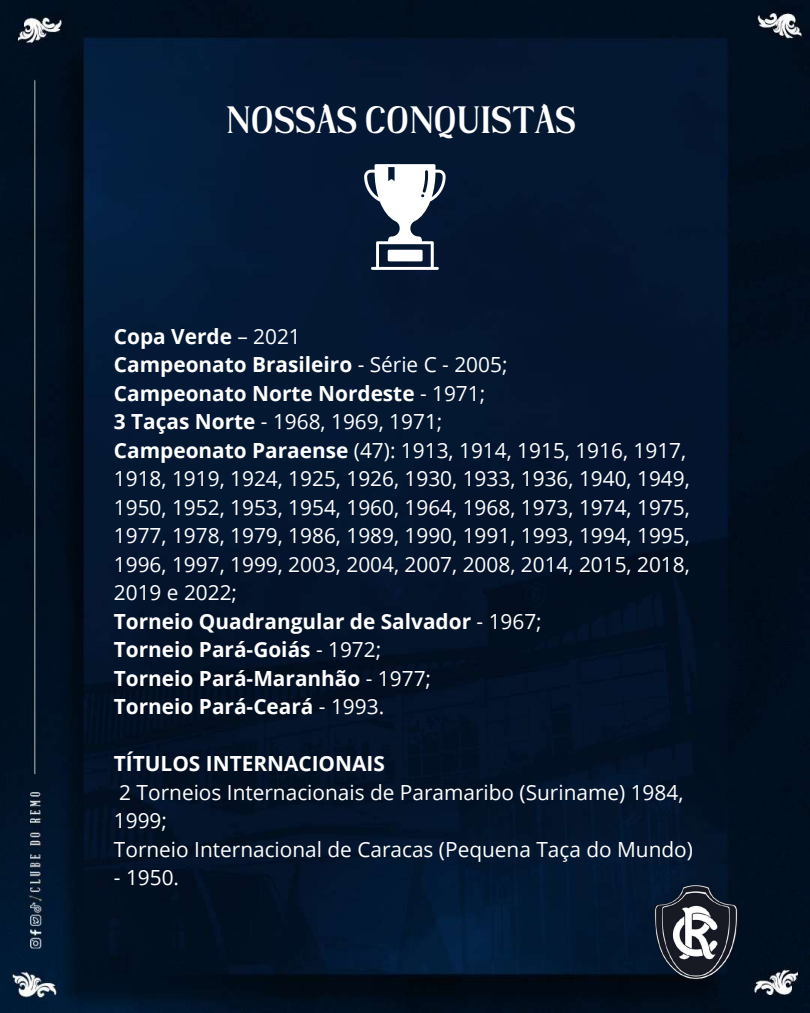
<style>
.page{position:relative;width:810px;height:1013px;background:#fff}
.page>*{position:absolute;margin:0;border:0;box-sizing:border-box;transform-origin:0 0}
.t1{font:700 39.1px "Tropikal";color:#fff}
.t2{font:20.8px/28.5px "Open Sans";color:#fff}
.t3{font:700 20.8px "Open Sans";color:#fff}
.s1{font-weight:700}
</style>
<div class="page">
<img style="left:0;top:0;width:810px;height:1012px">
<svg style="left:364px;top:164px;width:82px;height:106px"></svg>
<img style="left:626px;top:862px;width:140px;height:139px">
<h1 class="t1" style="left:226px;top:103px;width:352px">NOSSAS CONQUISTAS</h1>
<p class="t2" style="left:114px;top:321px;width:578px"><span class="s1">Copa Verde</span> – 2021<br><span class="s1">Campeonato Brasileiro</span> - Série C - 2005;<br><span class="s1">Campeonato Norte Nordeste</span> - 1971;<br><span class="s1">3 Taças Norte</span> - 1968, 1969, 1971;<br><span class="s1">Campeonato Paraense</span> (47): 1913, 1914, 1915, 1916, 1917, 1918, 1919, 1924, 1925, 1926, 1930, 1933, 1936, 1940, 1949, 1950, 1952, 1953, 1954, 1960, 1964, 1968, 1973, 1974, 1975, 1977, 1978, 1979, 1986, 1989, 1990, 1991, 1993, 1994, 1995, 1996, 1997, 1999, 2003, 2004, 2007, 2008, 2014, 2015, 2018, 2019 e 2022;<br><span class="s1">Torneio Quadrangular de Salvador</span> - 1967;<br><span class="s1">Torneio Pará-Goiás</span> - 1972;<br><span class="s1">Torneio Pará-Maranhão</span> - 1977;<br><span class="s1">Torneio Pará-Ceará</span> - 1993.</p>
<p class="t3" style="left:114px;top:749px;width:272px">TÍTULOS INTERNACIONAIS</p>
<p class="t2" style="left:114px;top:777px;width:581px">2 Torneios Internacionais de Paramaribo (Suriname) 1984,<br>1999;<br>Torneio Internacional de Caracas (Pequena Taça do Mundo)</p>
<p class="t2" style="left:114px;top:863px;width:67px">- 1950.</p>
</div>
